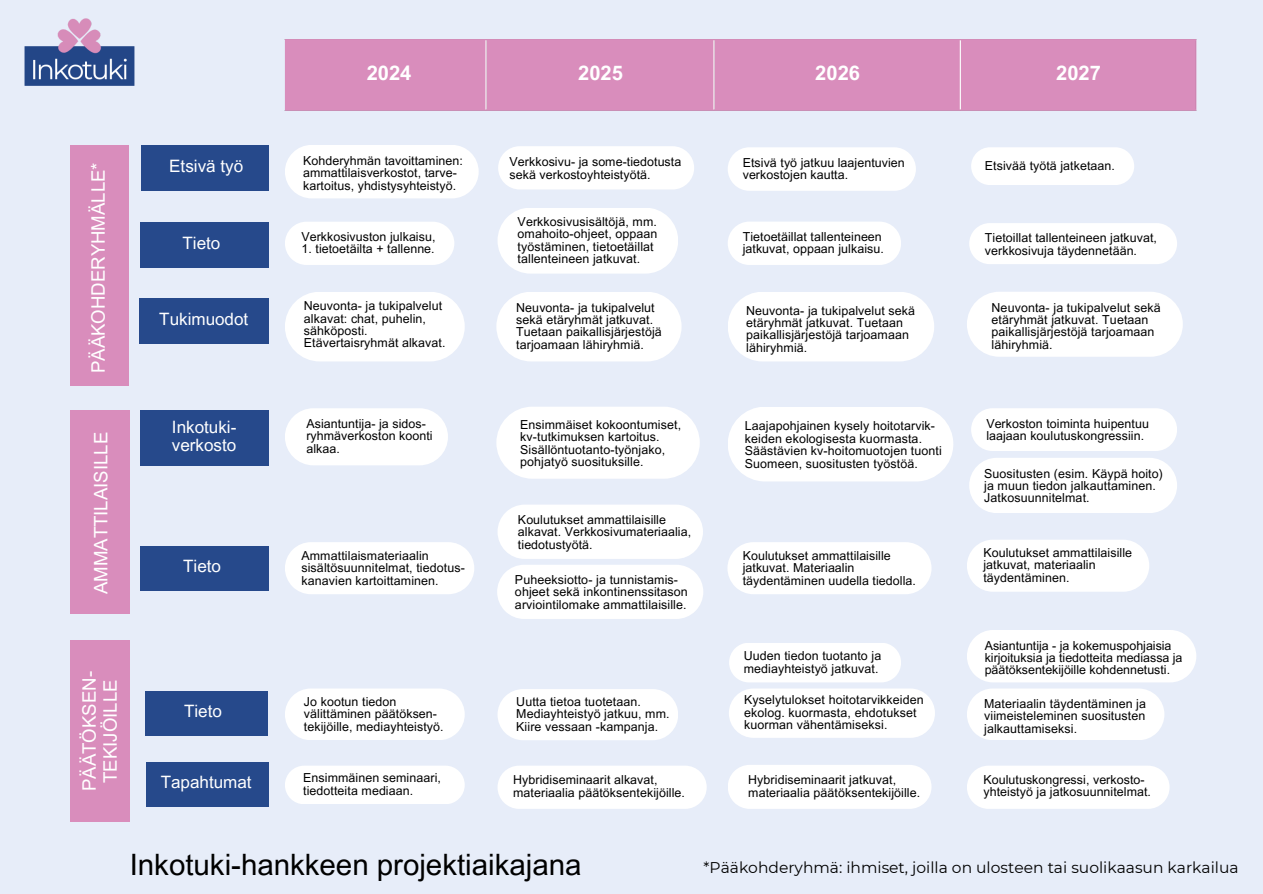
<style>
.page{position:relative;width:1263px;height:894px;background:#fff}
.page>*{position:absolute;margin:0;border:0;box-sizing:border-box;transform-origin:0 0}
.t1{font:29.4px "Arial MT Pro";color:#000}
.t2{font:700 20.1px "Arial MT Pro";color:#fff}
.t3{font:18.6px/21px "Arial MT Pro";color:#fff;text-align:center}
.t4{font:17.1px/17.4px "Arial MT Pro";color:#fff}
.t5{font:15.45px "Montserrat";color:#000}
.t6{font:12.45px/12.5px "Arial MT Pro";letter-spacing:.01em;color:#000}
</style>
<div class="page">
<div style="left:0;top:0;width:1263px;height:893px;background:#e7edf9"></div>
<div style="left:286px;top:40px;width:909px;height:69px;background:#d98dbc"></div>
<hr style="left:285px;top:40px;width:1px;height:69px;background:#d98dbc">
<hr style="left:1195px;top:40px;width:1px;height:69px;background:#d98dbc">
<hr style="left:285px;top:39px;width:911px;height:1px;background:#d98dbc">
<hr style="left:285px;top:109px;width:911px;height:2px;background:#d98dbc">
<hr style="left:485px;top:40px;width:2px;height:69px;background:#fff">
<hr style="left:713px;top:40px;width:2px;height:69px;background:#fff">
<hr style="left:960px;top:40px;width:1px;height:69px;background:#fff">
<div style="left:70px;top:146px;width:58px;height:240px;background:#d98dbc"></div>
<div style="left:142px;top:145px;width:127px;height:46px;background:#26498b"></div>
<div style="left:285px;top:145px;width:194px;height:53px;background:#fff;border-radius:27px"></div>
<div style="left:285px;top:222px;width:169px;height:43px;background:#fff"></div>
<div style="left:498px;top:146px;width:196px;height:43px;background:#fff;border-radius:22px"></div>
<svg style="left:498px;top:208px;width:180px;height:65px;background:#fdfdfe"></svg>
<div style="left:496px;top:291px;width:185px;height:70px;background:#fff;border-radius:35px"></div>
<div style="left:728px;top:147px;width:188px;height:44px;background:#fff;border-radius:22px"></div>
<div style="left:728px;top:221px;width:173px;height:44px;background:#fff;border-radius:22px"></div>
<div style="left:728px;top:291px;width:206px;height:70px;background:#fff;border-radius:35px"></div>
<div style="left:969px;top:223px;width:208px;height:41px;background:#fff"></div>
<div style="left:967px;top:291px;width:216px;height:65px;background:#fff;border-radius:32px"></div>
<div style="left:140px;top:221px;width:129px;height:46px;background:#26498b"></div>
<div style="left:139px;top:298px;width:130px;height:46px;background:#26498b"></div>
<div style="left:971px;top:147px;width:163px;height:38px;background:#fff"></div>
<div style="left:70px;top:640px;width:60px;height:181px;background:#d98dbc"></div>
<div style="left:285px;top:765px;width:180px;height:39px;background:#fff;border-radius:19px"></div>
<div style="left:497px;top:765px;width:210px;height:43px;background:#fff;border-radius:22px"></div>
<div style="left:728px;top:765px;width:203px;height:43px;background:#fff"></div>
<div style="left:146px;top:691px;width:122px;height:44px;background:#26498b"></div>
<div style="left:146px;top:762px;width:123px;height:44px;background:#26498b"></div>
<div style="left:498px;top:689px;width:180px;height:51px;background:#fff"></div>
<div style="left:729px;top:688px;width:206px;height:49px;background:#fff;border-radius:25px"></div>
<div style="left:729px;top:643px;width:172px;height:39px;background:#fff"></div>
<div style="left:967px;top:630px;width:229px;height:52px;background:#fff"></div>
<svg style="left:967px;top:688px;width:197px;height:52px;background:#fdfdfe"></svg>
<svg style="left:285px;top:688px;width:180px;height:52px;background:#fdfdfe"></svg>
<div style="left:967px;top:765px;width:202px;height:43px;background:#fff;border-radius:22px"></div>
<div style="left:285px;top:291px;width:180px;height:70px;background:#fff;border-radius:35px"></div>
<div style="left:70px;top:410px;width:60px;height:203px;background:#d98dbc"></div>
<div style="left:285px;top:408px;width:163px;height:57px;background:#fff;border-radius:29px"></div>
<div style="left:498px;top:504px;width:205px;height:54px;background:#fff;border-radius:27px"></div>
<div style="left:140px;top:410px;width:128px;height:55px;background:#26498b"></div>
<div style="left:496px;top:406px;width:204px;height:72px;background:#fff;border-radius:36px"></div>
<div style="left:727px;top:542px;width:204px;height:52px;background:#fff"></div>
<div style="left:728px;top:406px;width:225px;height:75px;background:#fff;border-radius:37px"></div>
<div style="left:967px;top:540px;width:182px;height:51px;background:#fff"></div>
<div style="left:140px;top:546px;width:128px;height:44px;background:#26498b"></div>
<div style="left:497px;top:565px;width:206px;height:53px;background:#fff"></div>
<div style="left:969px;top:457px;width:208px;height:56px;background:#fff;border-radius:28px"></div>
<div style="left:285px;top:542px;width:189px;height:52px;background:#fff"></div>
<div style="left:971px;top:408px;width:206px;height:43px;background:#fff;border-radius:21px"></div>
<img style="left:24px;top:18px;width:118px;height:141px">
<h3 class="t3" style="left:90px;top:373px;width:212px;rotate:-90deg">PÄÄKOHDERYHMÄLLE*</h3>
<p class="t4" style="left:169px;top:160px;width:76px">Etsivä työ</p>
<p class="t4" style="left:182px;top:236px;width:39px">Tieto</p>
<p class="t4" style="left:159px;top:312px;width:91px">Tukimuodot</p>
<p class="t3" style="left:93px;top:594px;width:164px;rotate:-90deg">AMMATTILAISILLE</p>
<p class="t4" style="left:172px;top:420px;width:66px">Inkotuki&shy;verkosto</p>
<p class="t4" style="left:183px;top:559px;width:39px">Tieto</p>
<p class="t2" style="left:367px;top:66px;width:46px">2024</p>
<h2 class="t2" style="left:578px;top:66px;width:46px">2025</h2>
<h3 class="t2" style="left:815px;top:66px;width:46px">2026</h3>
<h3 class="t2" style="left:1056px;top:66px;width:46px">2027</h3>
<p class="t6" style="left:303px;top:156px;width:161px">Kohderyhmän tavoittaminen:</p>
<p class="t6" style="left:303px;top:168px;width:155px">ammattilaisverkostot, tarve&shy;kartoitus, yhdistysyhteistyö.</p>
<p class="t6" style="left:301px;top:232px;width:136px">Verkkosivuston julkaisu,</p>
<p class="t6" style="left:301px;top:244px;width:135px">1. tietoetäilta + tallenne.</p>
<p class="t6" style="left:304px;top:301px;width:140px">Neuvonta- ja tukipalvelut alkavat: chat, puhelin, sähköposti.</p>
<p class="t6" style="left:304px;top:338px;width:143px">Etävertaisryhmät alkavat.</p>
<p class="t6" style="left:306px;top:419px;width:128px">Asiantuntija- ja sidos&shy;ryhmäverkoston koonti alkaa.</p>
<p class="t6" style="left:301px;top:550px;width:165px">Ammattilaismateriaalin sisältösuunnitelmat, tiedotus-</p>
<p class="t6" style="left:301px;top:575px;width:139px">kanavien kartoittaminen.</p>
<p class="t6" style="left:510px;top:157px;width:173px">Verkkosivu- ja some-tiedotusta sekä verkostoyhteistyötä.</p>
<p class="t6" style="left:518px;top:217px;width:141px">Verkkosivusisältöjä, mm.</p>
<p class="t6" style="left:518px;top:229px;width:141px">omahoito-ohjeet, oppaan työstäminen, tietoetäillat</p>
<p class="t6" style="left:518px;top:254px;width:124px">tallenteineen jatkuvat.</p>
<p class="t6" style="left:516px;top:302px;width:140px">Neuvonta- ja tukipalvelut</p>
<p class="t6" style="left:516px;top:315px;width:138px">sekä etäryhmät jatkuvat.</p>
<p class="t6" style="left:516px;top:327px;width:147px">Tuetaan paikallisjärjestöjä</p>
<p class="t6" style="left:516px;top:340px;width:129px">tarjoamaan lähiryhmiä.</p>
<p class="t6" style="left:520px;top:420px;width:162px">Ensimmäiset kokoontumiset,</p>
<p class="t6" style="left:520px;top:432px;width:147px">kv-tutkimuksen kartoitus.<br>Sisällöntuotanto-työnjako,</p>
<p class="t6" style="left:520px;top:457px;width:125px">pohjatyö suosituksille.</p>
<p class="t6" style="left:743px;top:158px;width:164px">Etsivä työ jatkuu laajentuvien verkostojen kautta.</p>
<p class="t6" style="left:985px;top:161px;width:131px">Etsivää työtä jatketaan.</p>
<p class="t6" style="left:743px;top:232px;width:143px">Tietoetäillat tallenteineen jatkuvat, oppaan julkaisu.</p>
<p class="t6" style="left:985px;top:233px;width:174px">Tietoillat tallenteineen jatkuvat, verkkosivuja täydennetään.</p>
<h4 class="t6" style="left:746px;top:305px;width:171px">Neuvonta- ja tukipalvelut sekä etäryhmät jatkuvat. Tuetaan paikallisjärjestöjä tarjoamaan lähiryhmiä.</h4>
<p class="t6" style="left:745px;top:421px;width:192px">Laajapohjainen kysely hoitotarvik-</p>
<p class="t6" style="left:745px;top:433px;width:199px">keiden ekologisesta kuormasta.<br>Säästävien kv-hoitomuotojen tuonti<br>Suomeen, suositusten työstöä.</p>
<p class="t6" style="left:991px;top:302px;width:171px">Neuvonta- ja tukipalvelut sekä etäryhmät jatkuvat. Tuetaan paikallisjärjestöjä tarjoamaan lähiryhmiä.</p>
<p class="t6" style="left:986px;top:418px;width:164px">Verkoston toiminta huipentuu laajaan koulutuskongressiin.</p>
<p class="t6" style="left:984px;top:468px;width:180px">Suositusten (esim. Käypä hoito)</p>
<p class="t6" style="left:984px;top:481px;width:173px">ja muun tiedon jalkauttaminen.</p>
<p class="t6" style="left:984px;top:493px;width:107px">Jatkosuunnitelmat.</p>
<p class="t6" style="left:518px;top:514px;width:150px">Koulutukset ammattilaisille</p>
<p class="t6" style="left:518px;top:527px;width:175px">alkavat. Verkkosivumateriaalia,</p>
<p class="t6" style="left:518px;top:539px;width:76px">tiedotustyötä.</p>
<p class="t6" style="left:983px;top:548px;width:150px">Koulutukset ammattilaisille jatkuvat, materiaalin</p>
<p class="t6" style="left:743px;top:550px;width:175px">Koulutukset ammattilaisille jatkuvat. Materiaalin täydentäminen uudella tiedolla.</p>
<p class="t6" style="left:515px;top:574px;width:165px">Puheeksiotto- ja tunnistamis-</p>
<p class="t6" style="left:983px;top:572px;width:88px">täydentäminen.</p>
<p class="t6" style="left:515px;top:587px;width:174px">ohjeet sekä inkontinenssitason arviointilomake ammattilaisille.</p>
<p class="t3" style="left:81px;top:791px;width:121px;rotate:-90deg">PÄÄTÖKSEN-<br>TEKIJÖILLE</p>
<p class="t4" style="left:184px;top:704px;width:39px">Tieto</p>
<p class="t6" style="left:304px;top:696px;width:141px">Jo kootun tiedon välittäminen päätöksen&shy;tekijöille, mediayhteistyö.</p>
<p class="t6" style="left:516px;top:696px;width:155px">Uutta tietoa tuotetaan.<br>Mediayhteistyö jatkuu, mm.<br>Kiire vessaan -kampanja.</p>
<h3 class="t6" style="left:744px;top:651px;width:139px">Uuden tiedon tuotanto ja mediayhteistyö jatkuvat.</h3>
<p class="t6" style="left:985px;top:640px;width:199px">Asiantuntija - ja kokemuspohjaisia kirjoituksia ja tiedotteita mediassa ja päätöksentekijöille kohdennetusti.</p>
<p class="t6" style="left:984px;top:698px;width:163px;text-align:justify">Materiaalin täydentäminen ja viimeisteleminen suositusten jalkauttamiseksi.</p>
<h3 class="t6" style="left:744px;top:695px;width:181px">Kyselytulokset hoitotarvikkeiden ekolog. kuormasta, ehdotukset kuorman vähentämiseksi.</h3>
<p class="t6" style="left:303px;top:772px;width:139px;line-height:13.5px">Ensimmäinen seminaari, tiedotteita mediaan.</p>
<h2 class="t4" style="left:161px;top:775px;width:92px">Tapahtumat</h2>
<h2 class="t6" style="left:513px;top:775px;width:173px">Hybridiseminaarit alkavat, materiaalia päätöksentekijöille.</h2>
<h3 class="t6" style="left:748px;top:775px;width:149px">Hybridiseminaarit jatkuvat,</h3>
<h3 class="t6" style="left:748px;top:787px;width:173px">materiaalia päätöksentekijöille.</h3>
<p class="t6" style="left:983px;top:774px;width:169px">Koulutuskongressi, verkosto&shy;yhteistyö ja jatkosuunnitelmat.</p>
<p class="t1" style="left:130px;top:853px;width:453px">Inkotuki-hankkeen projektiaikajana</p>
<h1 class="t5" style="left:704px;top:857px;width:536px">*Pääkohderyhmä: ihmiset, joilla on ulosteen tai suolikaasun karkailua</h1>
</div>
